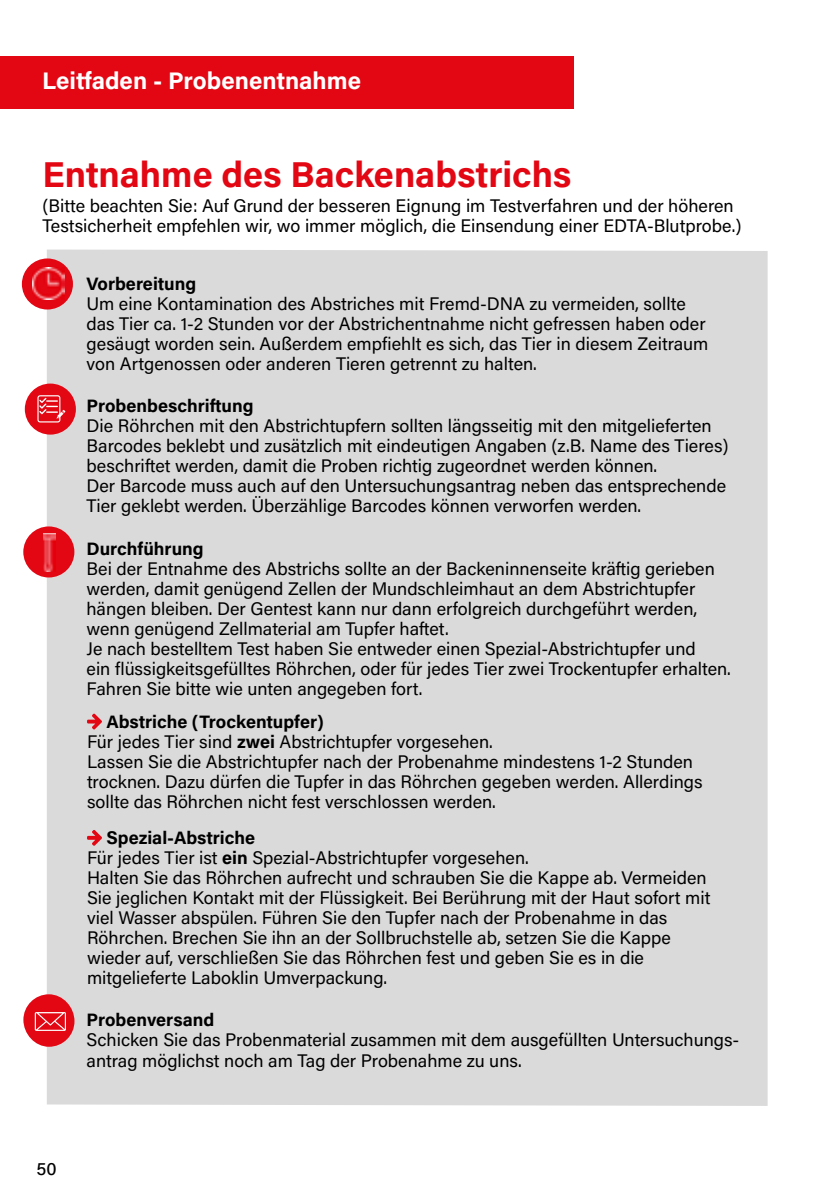
<style>
.page{position:relative;width:840px;height:1191px;background:#fff}
.page>*{position:absolute;margin:0;border:0;box-sizing:border-box;transform-origin:0 0}
.t1{font:700 36px "Acumin Pro";color:#e30613}
.t2{font:700 24px "Acumin Pro";color:#fff}
.t3{font:18px/20px "Acumin Pro";color:#000}
.t4{font:700 18px "Acumin Pro";color:#000}
.t5{font:500 18px "Acumin Pro";color:#000}
.s1{font-weight:700}
</style>
<div class="page">
<div style="left:47px;top:249px;width:720px;height:857px;background:#dadada"></div>
<div style="left:0;top:57px;width:573px;height:52px;background:#e30613"></div>
<div style="left:23px;top:526px;width:51px;height:51px;background:#e30613;border-radius:50%"></div>
<div style="left:22px;top:258px;width:51px;height:51px;background:#e30613;border-radius:50%"></div>
<div style="left:23px;top:994px;width:51px;height:52px;background:#e30613;border-radius:50%"></div>
<svg style="left:35px;top:1012px;width:31px;height:19px"></svg>
<div style="left:25px;top:383px;width:51px;height:51px;background:#e30613;border-radius:50%"></div>
<svg style="left:37px;top:395px;width:28px;height:27px"></svg>
<img style="left:33px;top:268px;width:31px;height:31px">
<div style="left:87px;top:713px;width:663px;height:109px;background:#dadada"></div>
<svg style="left:87px;top:713px;width:15px;height:16px"></svg>
<div style="left:87px;top:830px;width:666px;height:171px;background:#dadada"></div>
<svg style="left:87px;top:830px;width:15px;height:15px"></svg>
<img style="left:43px;top:533px;width:13px;height:39px">
<h2 class="t2" style="left:42px;top:64px;width:320px">Leitfaden - Probenentnahme</h2>
<h1 class="t1" style="left:43px;top:149px;width:530px">Entnahme des Backenabstrichs</h1>
<p class="t3" style="left:43px;top:195px;width:700px">(Bitte beachten Sie: Auf Grund der besseren Eignung im Testverfahren und der höheren<br>Testsicherheit empfehlen wir, wo immer möglich, die Einsendung einer EDTA-Blutprobe.)</p>
<p class="t4" style="left:86px;top:271px;width:111px">Vorbereitung</p>
<p class="t3" style="left:86px;top:293px;width:623px">Um eine Kontamination des Abstriches mit Fremd-DNA zu vermeiden, sollte das Tier ca. 1-2 Stunden vor der Abstrichentnahme nicht gefressen haben oder gesäugt worden sein. Außerdem empfiehlt es sich, das Tier in diesem Zeitraum von Artgenossen oder anderen Tieren getrennt zu halten.</p>
<p class="t4" style="left:86px;top:393px;width:168px">Probenbeschriftung</p>
<p class="t3" style="left:86px;top:415px;width:643px">Die Röhrchen mit den Abstrichtupfern sollten längsseitig mit den mitgelieferten Barcodes beklebt und zusätzlich mit eindeutigen Angaben (z.B. Name des Tieres) beschriftet werden, damit die Proben richtig zugeordnet werden können.<br>Der Barcode muss auch auf den Untersuchungsantrag neben das entsprechende Tier geklebt werden. Überzählige Barcodes können verworfen werden.</p>
<p class="t4" style="left:86px;top:536px;width:118px">Durchführung</p>
<p class="t3" style="left:86px;top:558px;width:645px">Bei der Entnahme des Abstrichs sollte an der Backeninnenseite kräftig gerieben werden, damit genügend Zellen der Mundschleimhaut an dem Abstrichtupfer hängen bleiben. Der Gentest kann nur dann erfolgreich durchgeführt werden, wenn genügend Zellmaterial am Tupfer haftet.<br>Je nach bestelltem Test haben Sie entweder einen Spezial-Abstrichtupfer und<br>ein flüssigkeitsgefülltes Röhrchen, oder für jedes Tier zwei Trockentupfer erhalten.<br>Fahren Sie bitte wie unten angegeben fort.</p>
<p class="t3" style="left:87px;top:711px;width:616px;text-indent:19px"><span class="s1">Abstriche (Trockentupfer)<br></span>Für jedes Tier sind <span class="s1">zwei</span> Abstrichtupfer vorgesehen.<br>Lassen Sie die Abstrichtupfer nach der Probenahme mindestens 1-2 Stunden trocknen. Dazu dürfen die Tupfer in das Röhrchen gegeben werden. Allerdings sollte das Röhrchen nicht fest verschlossen werden.</p>
<p class="t3" style="left:87px;top:827px;width:624px;text-indent:19px"><span class="s1">Spezial-Abstriche<br></span>Für jedes Tier ist <span class="s1">ein</span> Spezial-Abstrichtupfer vorgesehen.<br>Halten Sie das Röhrchen aufrecht und schrauben Sie die Kappe ab. Vermeiden Sie jeglichen Kontakt mit der Flüssigkeit. Bei Berührung mit der Haut sofort mit viel Wasser abspülen. Führen Sie den Tupfer nach der Probenahme in das Röhrchen. Brechen Sie ihn an der Sollbruchstelle ab, setzen Sie die Kappe wieder auf, verschließen Sie das Röhrchen fest und geben Sie es in die mitgelieferte Laboklin Umverpackung.</p>
<p class="t4" style="left:86px;top:1006px;width:129px">Probenversand</p>
<p class="t3" style="left:86px;top:1028px;width:654px;line-height:21.6px">Schicken Sie das Probenmaterial zusammen mit dem ausgefüllten Untersuchungs&shy;antrag möglichst noch am Tag der Probenahme zu uns.</p>
<p class="t5" style="left:36px;top:1155px;width:22px">50</p>
</div>
